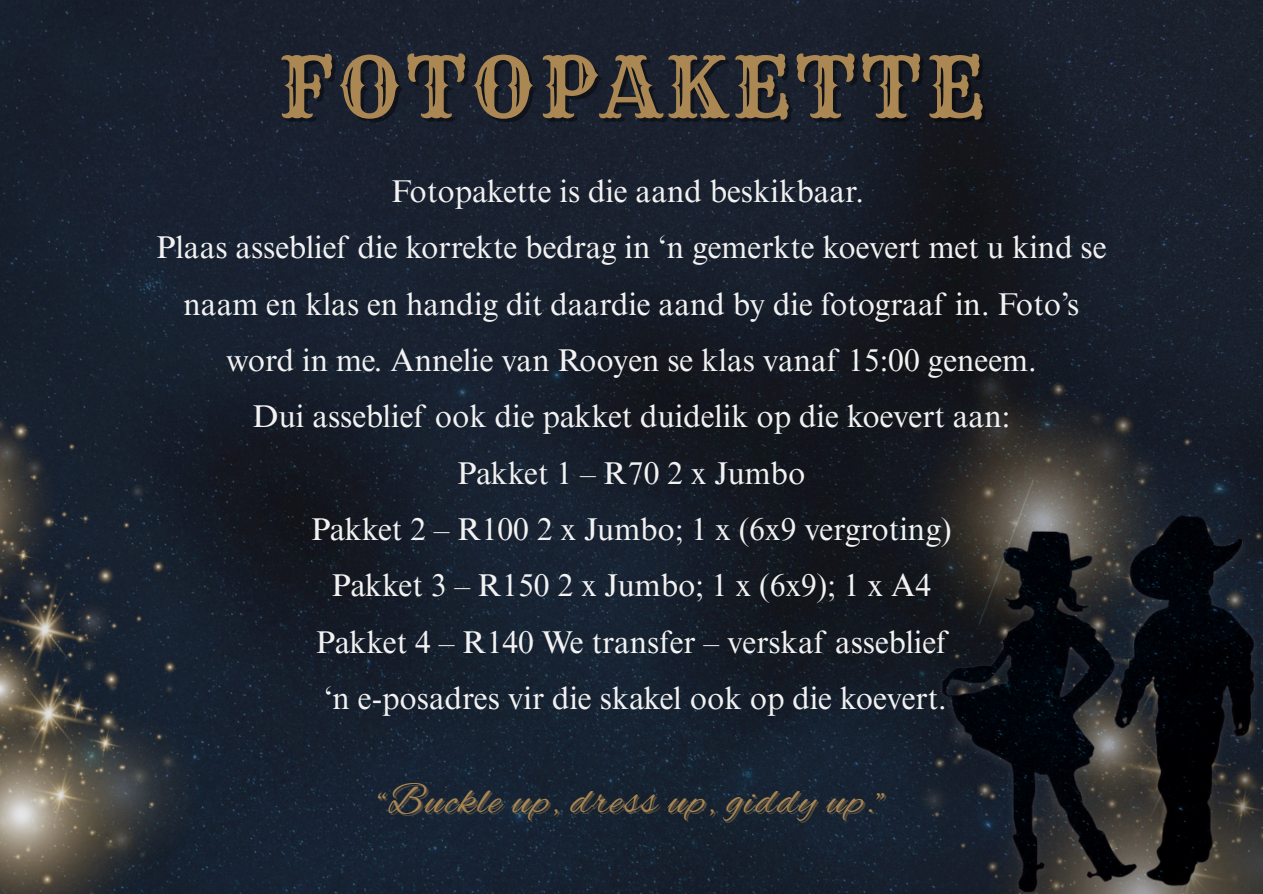
<style>
.page{position:relative;width:1263px;height:894px;background:#fff}
.page>*{position:absolute;margin:0;border:0;box-sizing:border-box;transform-origin:0 0}
.t1{font:82.5px "Rye";letter-spacing:.06em;color:#ab8853}
.t2{font:43.35px "Alex Brush";letter-spacing:.035em;color:#ab8853}
.t3{font:31.5px/56.2px "Times NRMT Pro";color:#f2f2f2;text-align:center}
</style>
<div class="page">
<img style="left:0;top:0;width:1263px;height:893px">
<img style="left:786px;top:285px;width:477px;height:608px">
<img style="left:933px;top:506px;width:329px;height:387px">
<img style="left:0;top:321px;width:267px;height:572px">
<p class="t1" style="left:278px;top:36px;width:707px">FOTOPAKETTE</p>
<p class="t3" style="left:391px;top:167px;width:474px">Fotopakette is die aand beskikbaar.</p>
<h1 class="t3" style="left:156px;top:223px;width:952px">Plaas asseblief die korrekte bedrag in ‘n gemerkte koevert met u kind se naam en klas en handig dit daardie aand by die fotograaf in. Foto’s word in me. Annelie van Rooyen se klas vanaf 15:00 geneem.</h1>
<p class="t3" style="left:253px;top:392px;width:759px">Dui asseblief ook die pakket duidelik op die koevert aan:</p>
<p class="t3" style="left:457px;top:448px;width:349px">Pakket 1 – R70 2 x Jumbo</p>
<p class="t3" style="left:311px;top:505px;width:642px">Pakket 2 – R100 2 x Jumbo; 1 x (6x9 vergroting)</p>
<p class="t3" style="left:332px;top:561px;width:601px">Pakket 3 – R150 2 x Jumbo; 1 x (6x9); 1 x A4</p>
<p class="t3" style="left:316px;top:617px;width:632px">Pakket 4 – R140 We transfer – verskaf asseblief</p>
<p class="t3" style="left:324px;top:673px;width:624px">‘n e-posadres vir die skakel ook op die koevert.</p>
<p class="t2" style="left:377px;top:776px;width:510px">“Buckle up, dress up, giddy up.”</p>
</div>
